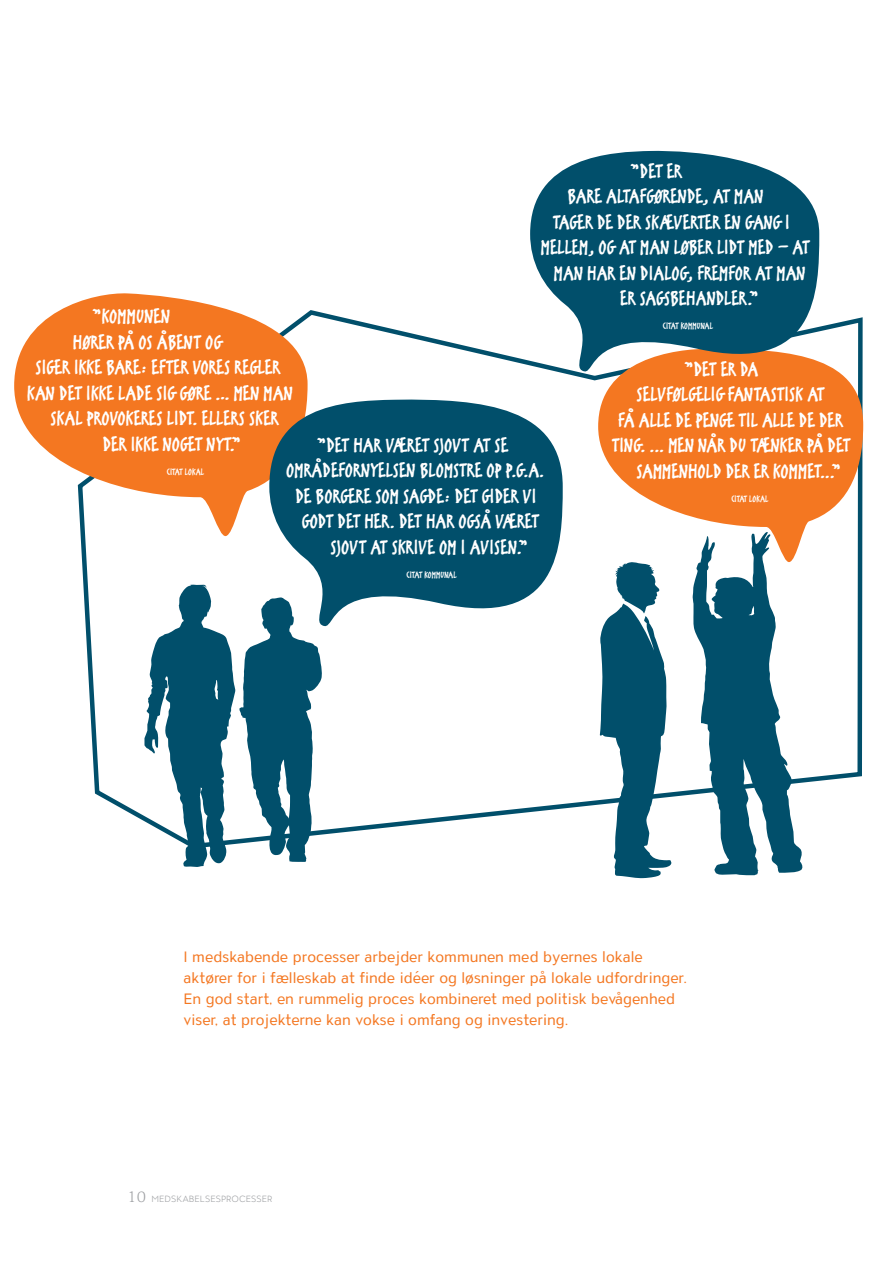
<style>
.page{position:relative;width:893px;height:1263px;background:#fff}
.page>*{position:absolute;margin:0;border:0;box-sizing:border-box;transform-origin:0 0}
.sagt_tekst{font:22.5px "Erikrighthand Pro";letter-spacing:.01em;color:#fff}
.kommentartekst{font:15px/21px "ATC Overlook";color:#f47721}
.sagt_tekst-2{font:10.5px "Erikrighthand Pro";letter-spacing:.01em;color:#fff}
.t1{font:300 9px "ATC Overlook";letter-spacing:.01em;color:#9d9fa2}
.s1{font-family:"Mangan";font-weight:200;font-size:16.5px}
</style>
<div class="page">
<svg style="left:80px;top:310px;width:784px;height:525px"></svg>
<svg style="left:598px;top:349px;width:265px;height:214px;fill:#f47721"></svg>
<svg style="left:14px;top:293px;width:294px;height:244px;fill:#f47721"></svg>
<svg style="left:269px;top:398px;width:294px;height:232px;fill:#014f6b"></svg>
<svg style="left:530px;top:150px;width:289px;height:225px;fill:#014f6b"></svg>
<svg style="left:599px;top:562px;width:73px;height:316px"></svg>
<svg style="left:692px;top:532px;width:111px;height:343px"></svg>
<svg style="left:144px;top:585px;width:178px;height:282px"></svg>
<p class="sagt_tekst" style="left:631px;top:157px;width:53px">”DET ER</p>
<p class="sagt_tekst" style="left:568px;top:183px;width:197px">BARE ALTAFGØRENDE, AT MAN</p>
<p class="sagt_tekst" style="left:553px;top:208px;width:238px">TAGER DE DER SKÆVERTER EN GANG I</p>
<p class="sagt_tekst" style="left:541px;top:234px;width:270px">MELLEM, OG AT MAN LØBER LIDT MED – AT</p>
<p class="sagt_tekst" style="left:554px;top:259px;width:253px">MAN HAR EN DIALOG, FREMFOR AT MAN</p>
<p class="sagt_tekst" style="left:620px;top:285px;width:140px">ER SAGSBEHANDLER.”</p>
<p class="sagt_tekst-2" style="left:663px;top:320px;width:51px">CITAT KOMMUNAL</p>
<p class="sagt_tekst" style="left:93px;top:303px;width:78px">”KOMMUNEN</p>
<p class="sagt_tekst" style="left:73px;top:328px;width:150px">HØRER PÅ OS ÅBENT OG</p>
<p class="sagt_tekst" style="left:35px;top:354px;width:246px">SIGER IKKE BARE: EFTER VORES REGLER</p>
<p class="sagt_tekst" style="left:27px;top:379px;width:267px">KAN DET IKKE LADE SIG GØRE … MEN MAN</p>
<p class="sagt_tekst" style="left:50px;top:405px;width:229px">SKAL PROVOKERES LIDT. ELLERS SKER</p>
<p class="sagt_tekst" style="left:103px;top:430px;width:140px">DER IKKE NOGET NYT.”</p>
<p class="sagt_tekst-2" style="left:167px;top:465px;width:39px">CITAT LOKAL</p>
<p class="sagt_tekst" style="left:685px;top:355px;width:75px">”DET ER DA</p>
<p class="sagt_tekst" style="left:637px;top:381px;width:189px">SELVFØLGELIG FANTASTISK AT</p>
<p class="sagt_tekst" style="left:618px;top:406px;width:226px">FÅ ALLE DE PENGE TIL ALLE DE DER</p>
<p class="sagt_tekst" style="left:612px;top:432px;width:239px">TING. ... MEN NÅR DU TÆNKER PÅ DET</p>
<p class="sagt_tekst" style="left:636px;top:457px;width:206px">SAMMENHOLD DER ER KOMMET...”</p>
<p class="sagt_tekst-2" style="left:731px;top:492px;width:39px">CITAT LOKAL</p>
<p class="sagt_tekst" style="left:317px;top:432px;width:192px">”DET HAR VÆRET SJOVT AT SE</p>
<p class="sagt_tekst" style="left:286px;top:457px;width:259px">OMRÅDEFORNYELSEN BLOMSTRE OP P.G.A.</p>
<p class="sagt_tekst" style="left:295px;top:483px;width:242px">DE BORGERE SOM SAGDE: DET GIDER VI</p>
<p class="sagt_tekst" style="left:302px;top:508px;width:238px">GODT DET HER. DET HAR OGSÅ VÆRET</p>
<p class="sagt_tekst" style="left:331px;top:534px;width:199px">SJOVT AT SKRIVE OM I AVISEN.”</p>
<p class="sagt_tekst-2" style="left:407px;top:568px;width:51px">CITAT KOMMUNAL</p>
<p class="kommentartekst" style="left:184px;top:947px;width:505px">I medskabende processer arbejder kommunen med byernes lokale aktører for i fælleskab at finde idéer og løsninger på lokale udfordringer.<br>En god start, en rummelig proces kombineret med politisk bevågenhed viser, at projekterne kan vokse i omfang og investering.</p>
<p class="t1" style="left:128px;top:1194px;width:146px"><span class="s1">10</span> MEDSKABELSESPROCESSER</p>
</div>
